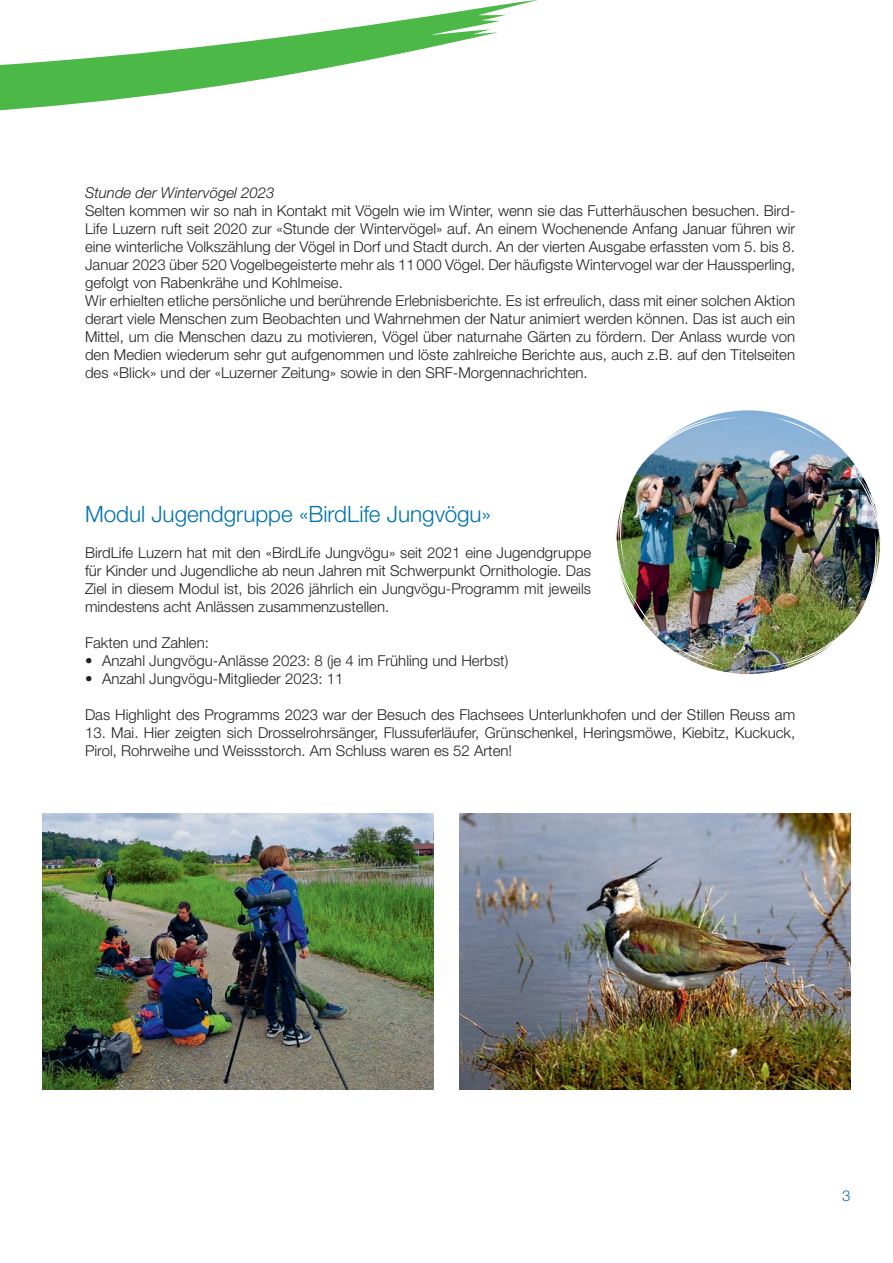
<style>
.page{position:relative;width:893px;height:1263px;background:#fff}
.page>*{position:absolute;margin:0;border:0;box-sizing:border-box;transform-origin:0 0}
.t1{font:300 22.5px "Helvetica Neue LT Std";letter-spacing:-.005em;color:#0073ae}
.t2{font:300 15px/18px "Helvetica Neue LT Std";color:#231f20}
.t3{font:italic 300 15px "Helvetica Neue LT Std";color:#231f20}
.t4{font:300 15px "Helvetica Neue LT Std";color:#0073ae}
</style>
<div class="page">
<svg style="left:0;top:0;width:538px;height:111px"></svg>
<img style="left:711px;top:410px;width:169px;height:226px">
<img style="left:617px;top:416px;width:222px;height:258px">
<img style="left:459px;top:813px;width:391px;height:277px">
<img style="left:43px;top:813px;width:391px;height:277px">
<p class="t3" style="left:85px;top:184px;width:191px">Stunde der Wintervögel 2023</p>
<p class="t2" style="left:85px;top:201px;width:712px">Selten kommen wir so nah in Kontakt mit Vögeln wie im Winter, wenn sie das Futterhäuschen besuchen. Bird-Life Luzern ruft seit 2020 zur «Stunde der Wintervögel» auf. An einem Wochenende Anfang Januar führen wir eine winterliche Volkszählung der Vögel in Dorf und Stadt durch. An der vierten Ausgabe erfassten vom 5. bis 8.<br>Januar 2023 über 520 Vogelbegeisterte mehr als 11000 Vögel. Der häufigste Wintervogel war der Haussperling, gefolgt von Rabenkrähe und Kohlmeise.<br>Wir erhielten etliche persönliche und berührende Erlebnisberichte. Es ist erfreulich, dass mit einer solchen Aktion derart viele Menschen zum Beobachten und Wahrnehmen der Natur animiert werden können. Das ist auch ein Mittel, um die Menschen dazu zu motivieren, Vögel über naturnahe Gärten zu fördern. Der Anlass wurde von den Medien wiederum sehr gut aufgenommen und löste zahlreiche Berichte aus, auch z.B. auf den Titelseiten des «Blick» und der «Luzerner Zeitung» sowie in den SRF-Morgennachrichten.</p>
<h1 class="t1" style="left:85px;top:500px;width:407px">Modul Jugendgruppe «BirdLife Jungvögu»</h1>
<p class="t2" style="left:85px;top:543px;width:508px;text-align:justify">BirdLife Luzern hat mit den «BirdLife Jungvögu» seit 2021 eine Jugendgruppe für Kinder und Jugendliche ab neun Jahren mit Schwerpunkt Ornithologie. Das Ziel in diesem Modul ist, bis 2026 jährlich ein Jungvögu-Programm mit jeweils mindestens acht Anlässen zusammenzustellen.</p>
<p class="t2" style="left:85px;top:633px;width:125px">Fakten und Zahlen:</p>
<p class="t2" style="left:85px;top:651px;width:425px">• Anzahl Jungvögu-Anlässe 2023: 8 (je 4 im Frühling und Herbst)</p>
<p class="t2" style="left:85px;top:669px;width:260px">• Anzahl Jungvögu-Mitglieder 2023: 11</p>
<p class="t2" style="left:85px;top:705px;width:712px">Das Highlight des Programms 2023 war der Besuch des Flachsees Unterlunkhofen und der Stillen Reuss am</p>
<p class="t2" style="left:85px;top:723px;width:712px">13. Mai. Hier zeigten sich Drosselrohrsänger, Flussuferläufer, Grünschenkel, Heringsmöwe, Kiebitz, Kuckuck,<br>Pirol, Rohrweihe und Weissstorch. Am Schluss waren es 52 Arten!</p>
<p class="t4" style="left:842px;top:1187px;width:10px">3</p>
</div>
